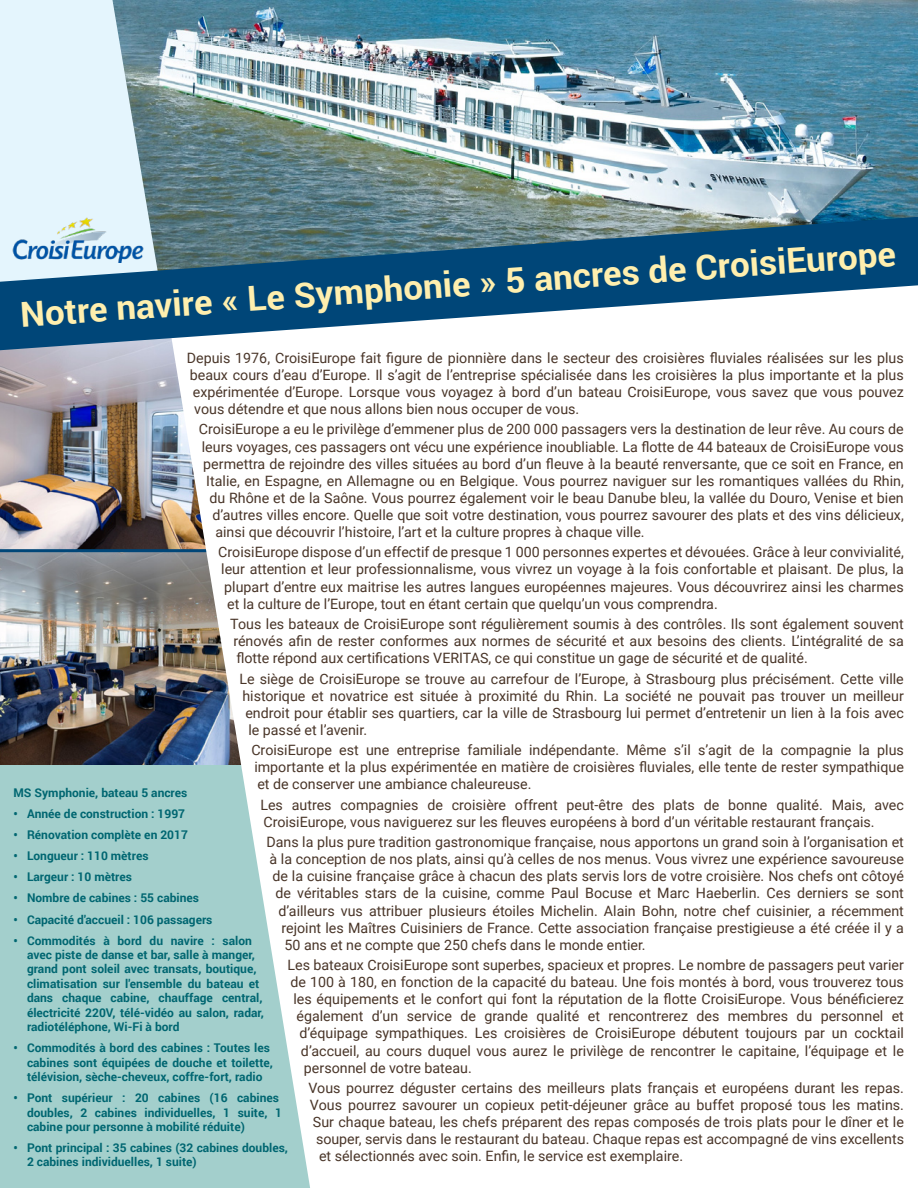
<style>
.page{position:relative;width:918px;height:1188px;background:#fff}
.page>*{position:absolute;margin:0;border:0;box-sizing:border-box;transform-origin:0 0}
.t1{font:700 34.5px "Roboto";color:#ffefae}
.t2{font:14.25px/17.1px "Roboto";color:#493528;text-align:justify}
.t3{font:700 12px/14.4px "Roboto";color:#006671}
</style>
<div class="page">
<img style="left:159px;top:0;width:759px;height:217px">
<img style="left:0;top:350px;width:162px;height:199px">
<img style="left:0;top:552px;width:162px;height:213px">
<div style="left:0;top:765px;width:310px;height:423px;background:#a3cfcc"></div>
<svg style="left:0;top:0;width:159px;height:217px;background:#cce0e8"></svg>
<hr style="left:0;top:549px;width:210px;height:3px;background:#004678">
<svg style="left:162px;top:350px;width:148px;height:836px"></svg>
<svg style="left:0;top:217px;width:918px;height:133px;fill:#004678"></svg>
<img style="left:9px;top:217px;width:141px;height:45px">
<h1 class="t1" style="left:19px;top:290px;width:879px;rotate:-4deg">Notre navire « Le Symphonie » 5 ancres de CroisiEurope</h1>
<p class="t2" style="left:187px;top:349px;width:719px">Depuis 1976, CroisiEurope fait figure de pionnière dans le secteur des croisières fluviales réalisées sur les plus</p>
<p class="t2" style="left:190px;top:366px;width:716px">beaux cours d’eau d’Europe. Il s’agit de l’entreprise spécialisée dans les croisières la plus importante et la plus</p>
<p class="t2" style="left:193px;top:383px;width:713px">expérimentée d’Europe. Lorsque vous voyagez à bord d’un bateau CroisiEurope, vous savez que vous pouvez</p>
<p class="t2" style="left:194px;top:400px;width:387px">vous détendre et que nous allons bien nous occuper de vous.</p>
<p class="t2" style="left:199px;top:420px;width:707px">CroisiEurope a eu le privilège d’emmener plus de 200 000 passagers vers la destination de leur rêve. Au cours de</p>
<p class="t2" style="left:202px;top:437px;width:703px">leurs voyages, ces passagers ont vécu une expérience inoubliable. La flotte de 44 bateaux de CroisiEurope vous</p>
<p class="t2" style="left:203px;top:454px;width:702px">permettra de rejoindre des villes situées au bord d’un fleuve à la beauté renversante, que ce soit en France, en</p>
<p class="t2" style="left:206px;top:472px;width:699px">Italie, en Espagne, en Allemagne ou en Belgique. Vous pourrez naviguer sur les romantiques vallées du Rhin,</p>
<p class="t2" style="left:209px;top:489px;width:696px">du Rhône et de la Saône. Vous pourrez également voir le beau Danube bleu, la vallée du Douro, Venise et bien</p>
<p class="t2" style="left:212px;top:506px;width:693px">d’autres villes encore. Quelle que soit votre destination, vous pourrez savourer des plats et des vins délicieux,</p>
<p class="t2" style="left:215px;top:523px;width:431px">ainsi que découvrir l’histoire, l’art et la culture propres à chaque ville.</p>
<p class="t2" style="left:218px;top:543px;width:687px">CroisiEurope dispose d’un effectif de presque 1 000 personnes expertes et dévouées. Grâce à leur convivialité,</p>
<p class="t2" style="left:221px;top:560px;width:684px">leur attention et leur professionnalisme, vous vivrez un voyage à la fois confortable et plaisant. De plus, la</p>
<p class="t2" style="left:224px;top:577px;width:681px">plupart d’entre eux maitrise les autres langues européennes majeures. Vous découvrirez ainsi les charmes</p>
<p class="t2" style="left:227px;top:595px;width:492px">et la culture de l’Europe, tout en étant certain que quelqu’un vous comprendra.</p>
<p class="t2" style="left:230px;top:615px;width:675px">Tous les bateaux de CroisiEurope sont régulièrement soumis à des contrôles. Ils sont également souvent rénovés afin de rester conformes aux normes de sécurité et aux besoins des clients. L’intégralité de sa flotte répond aux certifications VERITAS, ce qui constitue un gage de sécurité et de qualité.</p>
<p class="t2" style="left:239px;top:669px;width:666px">Le siège de CroisiEurope se trouve au carrefour de l’Europe, à Strasbourg plus précisément. Cette ville</p>
<p class="t2" style="left:242px;top:687px;width:663px">historique et novatrice est située à proximité du Rhin. La société ne pouvait pas trouver un meilleur</p>
<p class="t2" style="left:245px;top:704px;width:660px">endroit pour établir ses quartiers, car la ville de Strasbourg lui permet d’entretenir un lien à la fois avec</p>
<p class="t2" style="left:248px;top:721px;width:120px">le passé et l’avenir.</p>
<p class="t2" style="left:251px;top:741px;width:654px">CroisiEurope est une entreprise familiale indépendante. Même s’il s’agit de la compagnie la plus importante et la plus expérimentée en matière de croisières fluviales, elle tente de rester sympathique et de conserver une ambiance chaleureuse.</p>
<p class="t2" style="left:260px;top:796px;width:645px">Les autres compagnies de croisière offrent peut-être des plats de bonne qualité. Mais, avec<br>CroisiEurope, vous naviguerez sur les fleuves européens à bord d’un véritable restaurant français.</p>
<p class="t2" style="left:266px;top:833px;width:639px">Dans la plus pure tradition gastronomique française, nous apportons un grand soin à l’organisation et</p>
<p class="t2" style="left:269px;top:850px;width:636px">à la conception de nos plats, ainsi qu’à celles de nos menus. Vous vivrez une expérience savoureuse</p>
<p class="t2" style="left:272px;top:867px;width:633px">de la cuisine française grâce à chacun des plats servis lors de votre croisière. Nos chefs ont côtoyé</p>
<p class="t2" style="left:275px;top:884px;width:630px">de véritables stars de la cuisine, comme Paul Bocuse et Marc Haeberlin. Ces derniers se sont</p>
<p class="t2" style="left:278px;top:901px;width:627px">d’ailleurs vus attribuer plusieurs étoiles Michelin. Alain Bohn, notre chef cuisinier, a récemment</p>
<p class="t2" style="left:281px;top:919px;width:624px">rejoint les Maîtres Cuisiniers de France. Cette association française prestigieuse a été créée il y a</p>
<p class="t2" style="left:284px;top:936px;width:363px">50 ans et ne compte que 250 chefs dans le monde entier.</p>
<p class="t2" style="left:287px;top:956px;width:618px">Les bateaux CroisiEurope sont superbes, spacieux et propres. Le nombre de passagers peut varier</p>
<p class="t2" style="left:290px;top:973px;width:615px">de 100 à 180, en fonction de la capacité du bateau. Une fois montés à bord, vous trouverez tous</p>
<p class="t2" style="left:293px;top:990px;width:612px">les équipements et le confort qui font la réputation de la flotte CroisiEurope. Vous bénéficierez</p>
<p class="t2" style="left:296px;top:1007px;width:609px">également d’un service de grande qualité et rencontrerez des membres du personnel et</p>
<p class="t2" style="left:299px;top:1024px;width:606px">d’équipage sympathiques. Les croisières de CroisiEurope débutent toujours par un cocktail</p>
<p class="t2" style="left:301px;top:1041px;width:605px">d’accueil, au cours duquel vous aurez le privilège de rencontrer le capitaine, l’équipage et le</p>
<p class="t2" style="left:304px;top:1059px;width:169px">personnel de votre bateau.</p>
<p class="t2" style="left:308px;top:1079px;width:597px">Vous pourrez déguster certains des meilleurs plats français et européens durant les repas.</p>
<p class="t2" style="left:310px;top:1096px;width:596px">Vous pourrez savourer un copieux petit-déjeuner grâce au buffet proposé tous les matins.</p>
<p class="t2" style="left:313px;top:1113px;width:593px">Sur chaque bateau, les chefs préparent des repas composés de trois plats pour le dîner et le</p>
<p class="t2" style="left:316px;top:1130px;width:590px">souper, servis dans le restaurant du bateau. Chaque repas est accompagné de vins excellents</p>
<p class="t2" style="left:319px;top:1147px;width:366px">et sélectionnés avec soin. Enfin, le service est exemplaire.</p>
<p class="t3" style="left:14px;top:785px;width:175px">MS Symphonie, bateau 5 ancres</p>
<p class="t3" style="left:14px;top:806px;width:173px">• Année de construction : 1997</p>
<p class="t3" style="left:14px;top:827px;width:176px">• Rénovation complète en 2017</p>
<p class="t3" style="left:14px;top:848px;width:137px">• Longueur : 110 mètres</p>
<p class="t3" style="left:14px;top:869px;width:120px">• Largeur : 10 mètres</p>
<p class="t3" style="left:14px;top:890px;width:187px">• Nombre de cabines : 55 cabines</p>
<p class="t3" style="left:14px;top:912px;width:200px">• Capacité d'accueil : 106 passagers</p>
<p class="t3" style="left:27px;top:933px;width:239px;text-indent:-14px">• Commodités à bord du navire : salon avec piste de danse et bar, salle à manger, grand pont soleil avec transats, boutique, climatisation sur l'ensemble du bateau et dans chaque cabine, chauffage central, électricité 220V, télé-vidéo au salon, radar, radiotéléphone, Wi-Fi à bord</p>
<p class="t3" style="left:27px;top:1040px;width:247px;text-indent:-14px">• Commodités à bord des cabines : Toutes les cabines sont équipées de douche et toilette, télévision, sèche-cheveux, coffre-fort, radio</p>
<p class="t3" style="left:27px;top:1090px;width:257px;text-indent:-14px">• Pont supérieur : 20 cabines (16 cabines doubles, 2 cabines individuelles, 1 suite, 1 cabine pour personne à mobilité réduite)</p>
<p class="t3" style="left:27px;top:1140px;width:262px;text-indent:-14px">• Pont principal : 35 cabines (32 cabines doubles,<br>2 cabines individuelles, 1 suite)</p>
</div>
